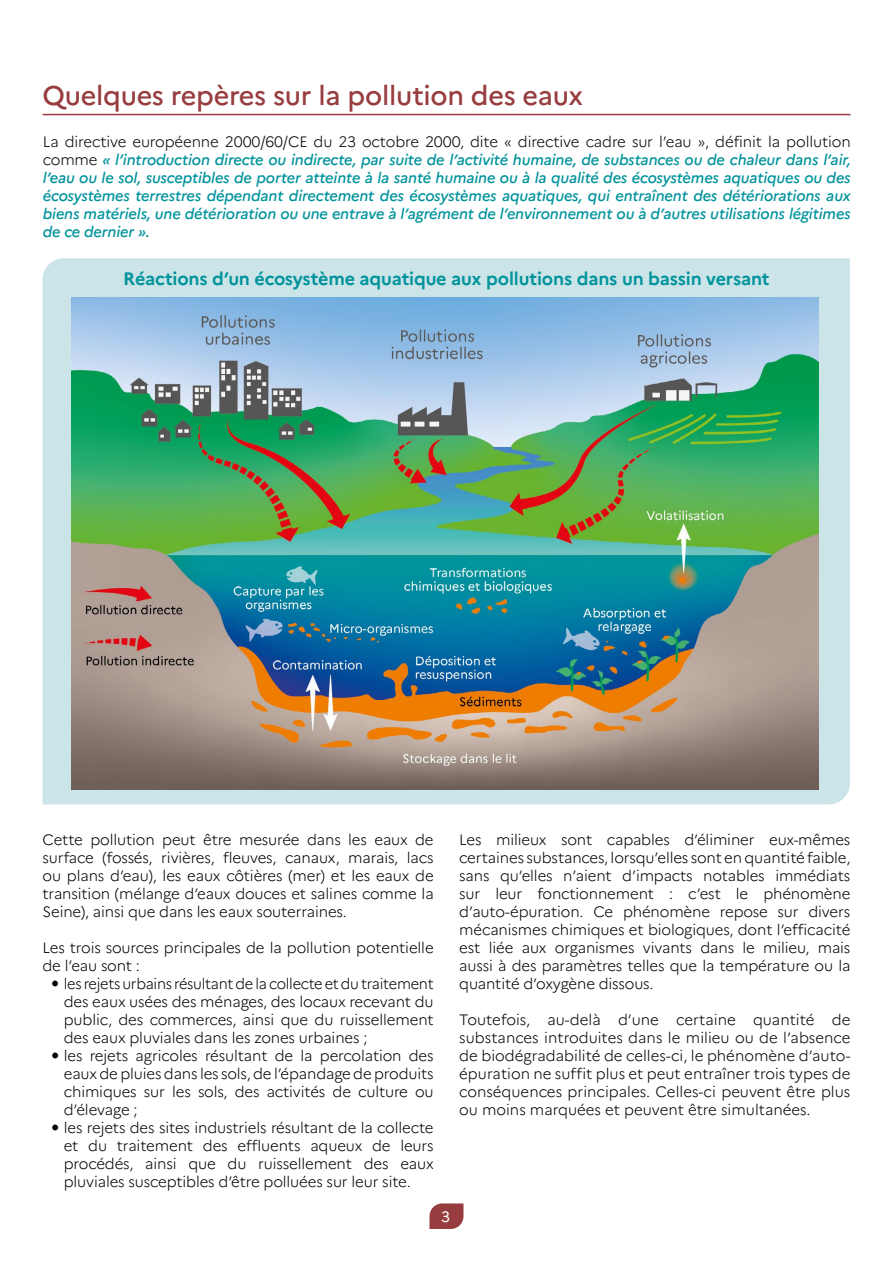
<style>
.page{position:relative;width:893px;height:1263px;background:#fff}
.page>*{position:absolute;margin:0;border:0;box-sizing:border-box;transform-origin:0 0}
.t1{font:500 27px "Marianne";letter-spacing:-.01em;color:#983d3f}
.t2{font:700 18px "Marianne";letter-spacing:-.01em;color:#00939c}
.t3{font:300 15px/18px "Marianne";letter-spacing:-.01em;color:#000;text-align:justify}
.t4{font:italic 500 15px/18px "Marianne";letter-spacing:-.01em;color:#00939c;text-align:justify}
.t5{font:15px "Marianne";color:#fff}
.s1{font-weight:300;font-style:normal;color:#000}
</style>
<div class="page">
<svg style="left:429px;top:1203px;width:34px;height:26px"></svg>
<div style="left:43px;top:258px;width:807px;height:546px;background:#cae4e7"></div>
<hr style="left:43px;top:114px;width:807px;height:1px;background:#983d3f">
<img style="left:72px;top:297px;width:746px;height:493px">
<h1 class="t1" style="left:43px;top:75px;width:542px">Quelques repères sur la pollution des eaux</h1>
<p class="t4" style="left:43px;top:131px;width:809px"><span class="s1">La directive européenne 2000/60/CE du 23 octobre 2000, dite « directive cadre sur l’eau », définit la pollution comme</span> « l’introduction directe ou indirecte, par suite de l’activité humaine, de substances ou de chaleur dans l’air, l’eau ou le sol, susceptibles de porter atteinte à la santé humaine ou à la qualité des écosystèmes aquatiques ou des écosystèmes terrestres dépendant directement des écosystèmes aquatiques, qui entraînent des détériorations aux biens matériels, une détérioration ou une entrave à l’agrément de l’environnement ou à d’autres utilisations légitimes de ce dernier ».</p>
<p class="t2" style="left:123px;top:265px;width:648px">Réactions d’un écosystème aquatique aux pollutions dans un bassin versant</p>
<p class="t3" style="left:43px;top:829px;width:393px">Cette pollution peut être mesurée dans les eaux de surface (fossés, rivières, fleuves, canaux, marais, lacs ou plans d’eau), les eaux côtières (mer) et les eaux de transition (mélange d’eaux douces et salines comme la Seine), ainsi que dans les eaux souterraines.</p>
<p class="t3" style="left:43px;top:937px;width:393px">Les trois sources principales de la pollution potentielle de l’eau sont :</p>
<p class="t3" style="left:64px;top:973px;width:371px;text-align:left">les rejets urbains résultant de la collecte et du traitement des eaux usées des ménages, des locaux recevant du public, des commerces, ainsi que du ruissellement des eaux pluviales dans les zones urbaines ;<br>les rejets agricoles résultant de la percolation des eaux de pluies dans les sols, de l’épandage de produits chimiques sur les sols, des activités de culture ou d’élevage ;<br>les rejets des sites industriels résultant de la collecte et du traitement des effluents aqueux de leurs procédés, ainsi que du ruissellement des eaux pluviales susceptibles d’être polluées sur leur site.</p>
<p class="t5" style="left:441px;top:1205px;width:10px">3</p>
<p class="t3" style="left:459px;top:829px;width:393px">Les milieux sont capables d’éliminer eux-mêmes certaines substances, lorsqu’elles sont en quantité faible, sans qu’elles n’aient d’impacts notables immédiats sur leur fonctionnement : c’est le phénomène d’auto-épuration. Ce phénomène repose sur divers mécanismes chimiques et biologiques, dont l’efficacité est liée aux organismes vivants dans le milieu, mais aussi à des paramètres telles que la température ou la quantité d’oxygène dissous.</p>
<p class="t3" style="left:459px;top:1009px;width:393px">Toutefois, au-delà d’une certaine quantité de substances introduites dans le milieu ou de l’absence de biodégradabilité de celles-ci, le phénomène d’auto&shy;épuration ne suffit plus et peut entraîner trois types de conséquences principales. Celles-ci peuvent être plus ou moins marquées et peuvent être simultanées.</p>
</div>
